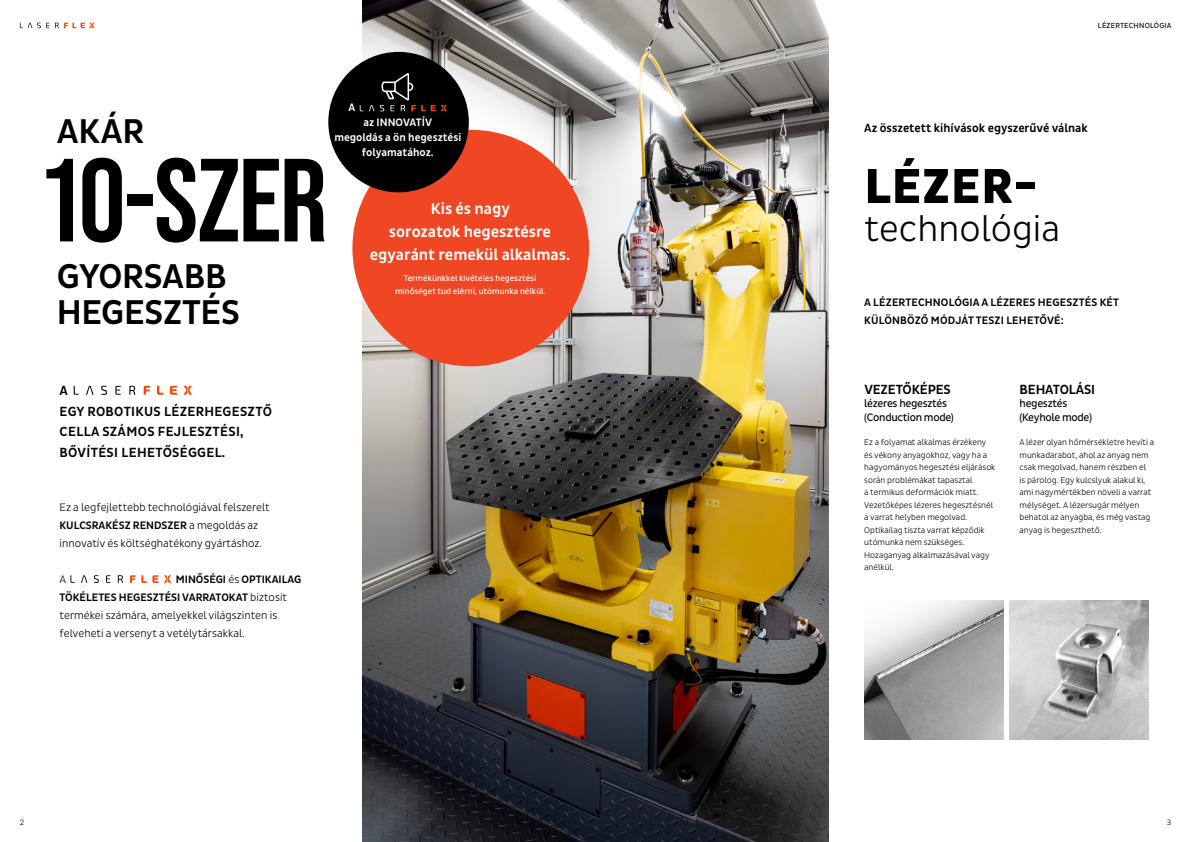
<style>
.page{position:relative;width:1191px;height:842px;background:#fff}
.page>*{position:absolute;margin:0;border:0;box-sizing:border-box;transform-origin:0 0}
.t1{font:118px "Bebas Neue";letter-spacing:-.015em;color:#000}
.t2{font:800 50px "Pluto Sans Cond";letter-spacing:.015em;color:#000}
.t3{font:300 36.5px "Pluto Sans Cond";color:#000}
.t4{font:500 35px/36px "Pluto Sans Cond";letter-spacing:-.01em;color:#000}
.t5{font:500 16px/23px "Pluto Sans Cond";letter-spacing:-.005em;color:#fff;text-align:center}
.t6{font:500 13.5px/20.7px "Pluto Sans Cond";letter-spacing:.025em;color:#000}
.t7{font:500 13.5px "Pluto Sans Cond";letter-spacing:-.01em;color:#000}
.t8{font:500 12px "Pluto Sans Cond";color:#000}
.t9{font:300 11px/18px "Pluto Sans Cond";color:#000}
.t10{font:500 11px/18px "Pluto Sans Cond";letter-spacing:.015em;color:#000}
.t11{font:11px/13.2px "Pluto Sans Cond";letter-spacing:-.025em;color:#000}
.t12{font:500 11px/15px "Pluto Sans Cond";color:#fff;text-align:center}
.t13{font:300 8.5px/12.5px "Pluto Sans Cond";color:#000}
.t14{font:8.5px/12.5px "Pluto Sans Cond";color:#fff;text-align:center}
.t15{font:300 8px "Pluto Sans Cond";color:#000}
.t16{font:7.5px "Pluto Sans Cond";letter-spacing:.025em;color:#000}
.s1{font-weight:500}
</style>
<div class="page">
<img style="left:363px;top:0;width:465px;height:842px">
<img style="left:864px;top:600px;width:139px;height:139px">
<img style="left:1009px;top:600px;width:139px;height:139px">
<svg style="left:20px;top:23px;width:74px;height:5px"></svg>
<svg style="left:74px;top:386px;width:61px;height:9px"></svg>
<svg style="left:144px;top:386px;width:48px;height:9px"></svg>
<svg style="left:70px;top:575px;width:53px;height:8px"></svg>
<svg style="left:130px;top:575px;width:41px;height:8px"></svg>
<div style="left:352px;top:130px;width:237px;height:236px;background:#ef4623;border-radius:50%"></div>
<div style="left:328px;top:52px;width:141px;height:140px;background:#000;border-radius:50%"></div>
<svg style="left:360px;top:73px;width:87px;height:38px"></svg>
<h3 class="t4" style="left:57px;top:114px;width:89px">AKÁR</h3>
<h1 class="t1" style="left:37px;top:134px;width:292px">10-SZER</h1>
<h3 class="t4" style="left:57px;top:259px;width:185px">GYORSABB<br>HEGESZTÉS</h3>
<p class="t12" style="left:349px;top:100px;width:8px">A</p>
<p class="t12" style="left:334px;top:115px;width:128px">az INNOVATÍV<br>megoldás a ön hegesztési folyamatához.</p>
<h3 class="t5" style="left:370px;top:198px;width:202px">Kis és nagy<br>sorozatok hegesztésre egyaránt remekül alkalmas.</h3>
<p class="t14" style="left:395px;top:272px;width:152px">Termékünkkel kivételes hegesztési minőséget tud elérni, utómunka nélkül.</p>
<h3 class="t6" style="left:60px;top:380px;width:214px">A<br>EGY ROBOTIKUS LÉZERHEGESZTŐ<br>CELLA SZÁMOS FEJLESZTÉSI,<br>BŐVÍTÉSI LEHETŐSÉGGEL.</h3>
<p class="t9" style="left:60px;top:498px;width:212px">Ez a legfejlettebb technológiával felszerelt<br><span class="s1">KULCSRAKÉSZ RENDSZER</span> a megoldás az innovatív és költséghatékony gyártáshoz.</p>
<p class="t9" style="left:60px;top:570px;width:8px">A</p>
<p class="t9" style="left:60px;top:570px;width:243px;text-indent:116px"><span class="s1">MINŐSÉGI</span> és <span class="s1">OPTIKAILAG TÖKÉLETES HEGESZTÉSI VARRATOKAT</span> biztosít termékei számára, amelyekkel világszinten is felveheti a versenyt a vetélytársakkal.</p>
<p class="t16" style="left:1098px;top:21px;width:75px">LÉZERTECHNOLÓGIA</p>
<h3 class="t8" style="left:864px;top:121px;width:225px">Az összetett kihívások egyszerűvé válnak</h3>
<h2 class="t2" style="left:864px;top:157px;width:174px">LÉZER-</h2>
<h3 class="t3" style="left:864px;top:208px;width:197px">technológia</h3>
<p class="t10" style="left:864px;top:293px;width:256px">A LÉZERTECHNOLÓGIA A LÉZERES HEGESZTÉS KÉT<br>KÜLÖNBÖZŐ MÓDJÁT TESZI LEHETŐVÉ:</p>
<h3 class="t7" style="left:864px;top:382px;width:88px">VEZETŐKÉPES</h3>
<p class="t11" style="left:864px;top:397px;width:91px">lézeres hegesztés (Conduction mode)</p>
<p class="t13" style="left:864px;top:436px;width:133px">Ez a folyamat alkalmas érzékeny és vékony anyagokhoz, vagy ha a hagyományos hegesztési eljárások során problémákat tapasztal<br>a termikus deformációk miatt.<br>Vezetőképes lézeres hegesztésnél a varrat helyben megolvad.<br>Optikailag tiszta varrat képződik utómunka nem szükséges.<br>Hozaganyag alkalmazásával vagy anélkül.</p>
<h3 class="t7" style="left:1019px;top:382px;width:77px">BEHATOLÁSI</h3>
<p class="t11" style="left:1019px;top:397px;width:74px">hegesztés (Keyhole mode)</p>
<p class="t13" style="left:1019px;top:436px;width:136px">A lézer olyan hőmérsékletre hevíti a munkadarabot, ahol az anyag nem csak megolvad, hanem részben el<br>is párolog. Egy kulcslyuk alakul ki, ami nagymértékben növeli a varrat mélységet. A lézersugár mélyen behatol az anyagba, és még vastag anyag is hegeszthető.</p>
<p class="t15" style="left:20px;top:818px;width:6px">2</p>
<p class="t15" style="left:1166px;top:818px;width:6px">3</p>
</div>
